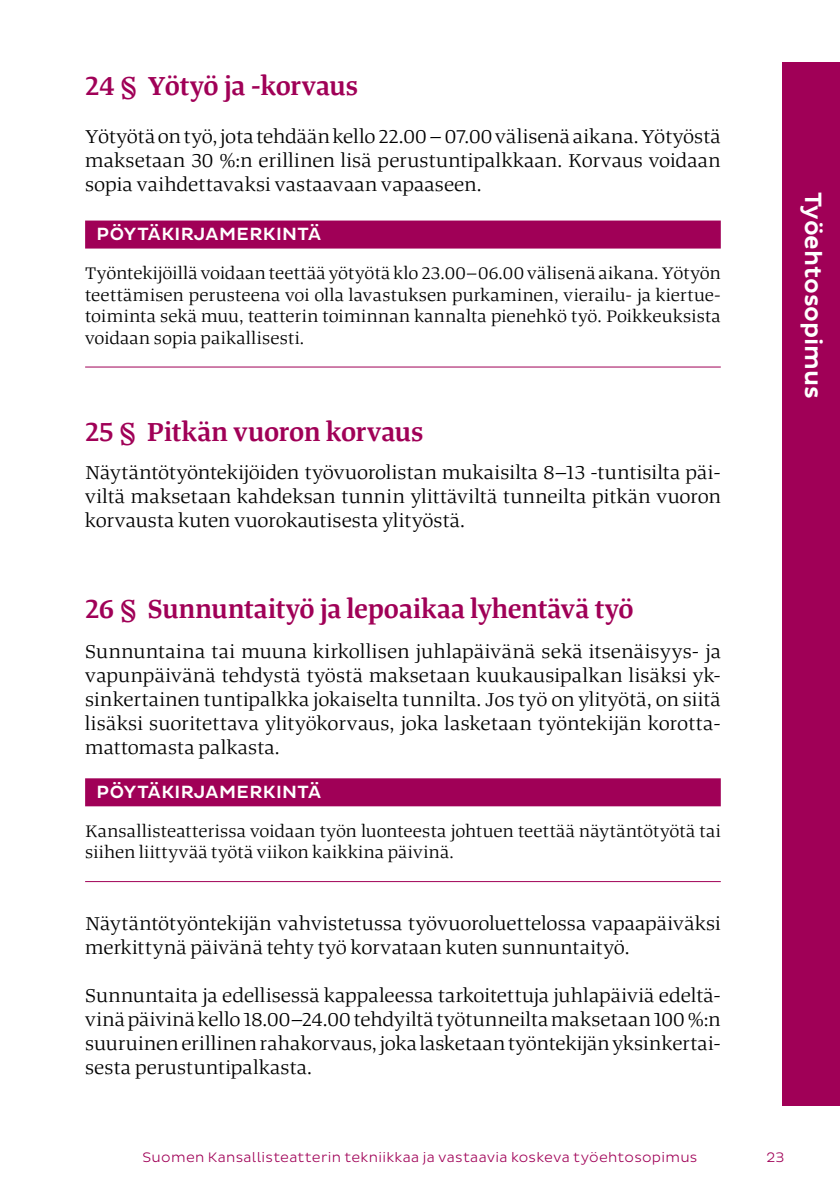
<style>
.page{position:relative;width:840px;height:1191px;background:#fff}
.page>*{position:absolute;margin:0;border:0;box-sizing:border-box;transform-origin:0 0}
.t1{font:500 28px "Tanger Serif";letter-spacing:-.005em;color:#a00057}
.t2{font:500 24px "Pluto Sans";letter-spacing:-.005em;color:#fff}
.t3{font:20px/24px "Tanger Serif Wide";letter-spacing:.01em;color:#000;text-align:justify}
.t4{font:18px/21.6px "Tanger Serif Wide";letter-spacing:.015em;color:#000;text-align:justify}
.t5{font:500 18px "Pluto Sans";letter-spacing:.025em;color:#fff}
.t6{font:300 14px "Pluto Sans";letter-spacing:.02em;color:#a00057}
</style>
<div class="page">
<div style="left:85px;top:220px;width:635px;height:28px;background:#a00057"></div>
<hr style="left:85px;top:366px;width:635px;height:1px;background:#a00057">
<div style="left:85px;top:778px;width:635px;height:28px;background:#a00057"></div>
<hr style="left:85px;top:881px;width:635px;height:1px;background:#a00057">
<div style="left:782px;top:63px;width:57px;height:1042px;background:#a00057"></div>
<h1 class="t1" style="left:85px;top:64px;width:274px">24 § Yötyö ja -korvaus</h1>
<p class="t3" style="left:85px;top:123px;width:636px">Yötyötä on työ, jota tehdään kello 22.00 – 07.00 välisenä aikana. Yötyöstä maksetaan 30 %:n erillinen lisä perustuntipalkkaan. Korvaus voidaan sopia vaihdettavaksi vastaavaan vapaaseen.</p>
<p class="t5" style="left:97px;top:224px;width:226px">PÖYTÄKIRJAMERKINTÄ</p>
<p class="t4" style="left:85px;top:261px;width:636px">Työntekijöillä voidaan teettää yötyötä klo 23.00–06.00 välisenä aikana. Yötyön teettämisen perusteena voi olla lavastuksen purkaminen, vierailu- ja kiertue&shy;toiminta sekä muu, teatterin toiminnan kannalta pienehkö työ. Poikkeuksista voidaan sopia paikallisesti.</p>
<h1 class="t1" style="left:85px;top:411px;width:339px">25 § Pitkän vuoron korvaus</h1>
<p class="t3" style="left:85px;top:459px;width:636px">Näytäntötyöntekijöiden työvuorolistan mukaisilta 8–13 -tuntisilta päi&shy;viltä maksetaan kahdeksan tunnin ylittäviltä tunneilta pitkän vuoron korvausta kuten vuorokautisesta ylityöstä.</p>
<h1 class="t1" style="left:85px;top:588px;width:549px">26 § Sunnuntaityö ja lepoaikaa lyhentävä työ</h1>
<p class="t3" style="left:85px;top:638px;width:636px">Sunnuntaina tai muuna kirkollisen juhlapäivänä sekä itsenäisyys- ja vapunpäivänä tehdystä työstä maksetaan kuukausipalkan lisäksi yk&shy;sinkertainen tuntipalkka jokaiselta tunnilta. Jos työ on ylityötä, on siitä lisäksi suoritettava ylityökorvaus, joka lasketaan työntekijän korotta&shy;mattomasta palkasta.</p>
<p class="t5" style="left:97px;top:781px;width:226px">PÖYTÄKIRJAMERKINTÄ</p>
<p class="t4" style="left:85px;top:819px;width:636px">Kansallisteatterissa voidaan työn luonteesta johtuen teettää näytäntötyötä tai siihen liittyvää työtä viikon kaikkina päivinä.</p>
<p class="t3" style="left:85px;top:910px;width:636px">Näytäntötyöntekijän vahvistetussa työvuoroluettelossa vapaapäiväksi merkittynä päivänä tehty työ korvataan kuten sunnuntaityö.</p>
<p class="t3" style="left:85px;top:982px;width:636px">Sunnuntaita ja edellisessä kappaleessa tarkoitettuja juhlapäiviä edeltä&shy;vinä päivinä kello 18.00–24.00 tehdyiltä työtunneilta maksetaan 100 %:n suuruinen erillinen rahakorvaus, joka lasketaan työntekijän yksinkertai&shy;sesta perustuntipalkasta.</p>
<p class="t2" style="left:826px;top:192px;width:208px;rotate:90deg">Työehtosopimus</p>
<p class="t6" style="left:142px;top:1149px;width:556px">Suomen Kansallisteatterin tekniikkaa ja vastaavia koskeva työehtosopimus</p>
<p class="t6" style="left:766px;top:1149px;width:20px">23</p>
</div>
